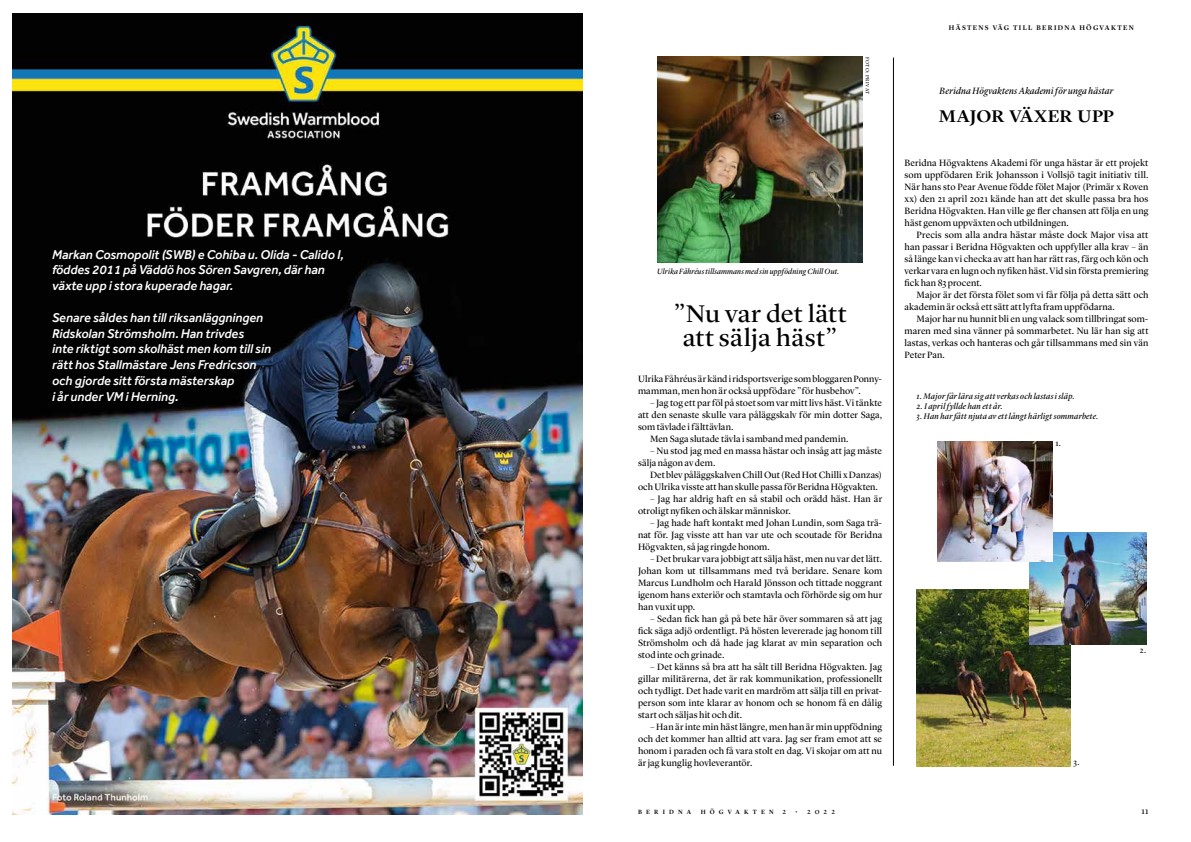
<style>
.page{position:relative;width:1191px;height:842px;background:#fff}
.page>*{position:absolute;margin:0;border:0;box-sizing:border-box;transform-origin:0 0}
.t1{font:25px/24px "Lyon Display";letter-spacing:.005em;color:#000;text-align:center;scale:1.08 1}
.t2{font:500 17.5px "Lyon Display";color:#000;scale:1.08 1}
.t3{font:italic 500 13.1px/15.8px "Effra";color:#fdfdfd}
.t4{font:9.5px/12px "Lyon Display";letter-spacing:.01em;color:#000;text-align:justify}
.t5{font:italic 9.5px "Lyon Display";letter-spacing:.015em;color:#000}
.t6{font:9.4px "Lyon Display";letter-spacing:.005em;color:#000}
.t7{font:9px "Lyon Display";color:#000}
.t8{font:italic 8.5px "Lyon Display";letter-spacing:.02em;color:#000}
.t9{font:8.5px "Lyon Display";color:#000}
.t10{font:italic 7.8px "Lyon Display";letter-spacing:.015em;color:#000}
.t11{font:500 7px "Lyon Display";letter-spacing:.18em;color:#000}
.t12{font:500 6.3px "Lyon Display";letter-spacing:.655em;color:#000}
.t13{font:5px "Lyon Display";letter-spacing:.09em;color:#000}
.s1{font-size:9.5px}
.s2{font-weight:400;font-size:8px}
</style>
<div class="page">
<img style="left:657px;top:57px;width:206px;height:205px">
<img style="left:13px;top:13px;width:570px;height:801px">
<hr style="left:893px;top:58px;width:1px;height:708px;background:#000">
<img style="left:916px;top:590px;width:154px;height:176px">
<img style="left:1029px;top:533px;width:117px;height:111px">
<img style="left:938px;top:441px;width:114px;height:120px">
<h3 class="t3" style="left:52px;top:246px;width:293px">Markan Cosmopolit (SWB) e Cohiba u. Olida - Calido I, föddes 2011 på Väddö hos Sören Savgren, där han växte upp i stora kuperade hagar.</h3>
<h3 class="t3" style="left:52px;top:309px;width:220px">Senare såldes han till riksanläggningen Ridskolan Strömsholm. Han trivdes<br>inte riktigt som skolhäst men kom till sin rätt hos Stallmästare Jens Fredricson och gjorde sitt första mästerskap<br>i år under VM i Herning.</h3>
<p class="t13" style="left:871px;top:57px;width:39px;rotate:90deg">FOTO: PRIVAT</p>
<p class="t10" style="left:657px;top:265px;width:183px">Ulrika Fåhréus tillsammans med sin uppfödning Chill Out.</p>
<h1 class="t1" style="left:673px;top:300px;width:162px">”Nu var det lätt att sälja häst”</h1>
<p class="t6" style="left:638px;top:372px;width:246px">Ulrika Fåhréus är känd i ridsportsverige som bloggaren Ponny<span class="s1">-</span></p>
<p class="t4" style="left:638px;top:384px;width:224px">mamman, men hon är också uppfödare ”för husbehov”.</p>
<p class="t4" style="left:650px;top:396px;width:234px">– Jag tog ett par föl på stoet som var mitt livs häst. Vi tänkte</p>
<p class="t4" style="left:638px;top:408px;width:246px">att den senaste skulle vara påläggskalv för min dotter Saga,</p>
<p class="t4" style="left:638px;top:420px;width:97px">som tävlade i fälttävlan.</p>
<p class="t4" style="left:650px;top:432px;width:200px">Men Saga slutade tävla i samband med pandemin.</p>
<p class="t4" style="left:638px;top:444px;width:246px;text-indent:12px">– Nu stod jag med en massa hästar och insåg att jag måste sälja någon av dem.</p>
<p class="t4" style="left:638px;top:468px;width:246px;text-indent:12px">Det blev påläggskalven Chill Out (Red Hot Chilli x Danzas) och Ulrika visste att han skulle passa för Beridna Högvakten.</p>
<p class="t4" style="left:638px;top:492px;width:246px;text-indent:12px">– Jag har aldrig haft en så stabil och orädd häst. Han är otroligt nyfiken och älskar människor.</p>
<p class="t4" style="left:638px;top:516px;width:246px;text-indent:12px">– Jag hade haft kontakt med Johan Lundin, som Saga trä&shy;nat för. Jag visste att han var ute och scoutade för Beridna Högvakten, så jag ringde honom.</p>
<p class="t4" style="left:638px;top:552px;width:246px;text-indent:12px">– Det brukar vara jobbigt att sälja häst, men nu var det lätt.<br>Johan kom ut tillsammans med två beridare. Senare kom Marcus Lundholm och Harald Jönsson och tittade noggrant igenom hans exteriör och stamtavla och förhörde sig om hur han vuxit upp.</p>
<p class="t4" style="left:638px;top:612px;width:246px;text-indent:12px">– Sedan fick han gå på bete här över sommaren så att jag fick säga adjö ordentligt. På hösten levererade jag honom till Strömsholm och då hade jag klarat av min separation och stod inte och grinade.</p>
<p class="t4" style="left:638px;top:660px;width:246px;text-indent:12px">– Det känns så bra att ha sålt till Beridna Högvakten. Jag gillar militärerna, det är rak kommunikation, professionellt och tydligt. Det hade varit en mardröm att sälja till en privat&shy;person som inte klarar av honom och se honom få en dålig start och säljas hit och dit.</p>
<p class="t4" style="left:638px;top:720px;width:246px;text-indent:12px">– Han är inte min häst längre, men han är min uppfödning och det kommer han alltid att vara. Jag ser fram emot att se honom i paraden och få vara stolt en dag. Vi skojar om att nu är jag kunglig hovleverantör.</p>
<p class="t11" style="left:949px;top:23px;width:186px">HÄSTENS VÄG TILL BERIDNA HÖGVAKTEN</p>
<p class="t5" style="left:939px;top:84px;width:175px">Beridna Högvaktens Akademi för unga hästar</p>
<h2 class="t2" style="left:939px;top:103px;width:164px">MAJOR VÄXER UPP</h2>
<p class="t4" style="left:904px;top:156px;width:245px">Beridna Högvaktens Akademi för unga hästar är ett projekt som uppfödaren Erik Johansson i Vollsjö tagit initiativ till.<br>När hans sto Pear Avenue födde fölet Major (Primär x Roven xx) den 21 april 2021 kände han att det skulle passa bra hos Beridna Högvakten. Han ville ge fler chansen att följa en ung häst genom uppväxten och utbildningen.</p>
<p class="t4" style="left:904px;top:228px;width:245px;text-indent:12px">Precis som alla andra hästar måste dock Major visa att han passar i Beridna Högvakten och uppfyller alla krav – än så länge kan vi checka av att han har rätt ras, färg och kön och verkar vara en lugn och nyfiken häst. Vid sin första premiering fick han 83 procent.</p>
<p class="t4" style="left:904px;top:288px;width:245px;text-indent:12px">Major är det första fölet som vi får följa på detta sätt och akademin är också ett sätt att lyfta fram uppfödarna.</p>
<p class="t4" style="left:904px;top:312px;width:245px;text-indent:12px">Major har nu hunnit bli en ung valack som tillbringat som&shy;maren med sina vänner på sommarbetet. Nu lär han sig att lastas, verkas och hanteras och går tillsammans med sin vän Peter Pan.</p>
<p class="t8" style="left:916px;top:389px;width:160px">1. Major får lära sig att verkas och lastas i släp.</p>
<p class="t8" style="left:916px;top:399px;width:88px">2. I april fyllde han ett år.</p>
<p class="t8" style="left:916px;top:409px;width:183px">3. Han har fått njuta av ett långt härligt sommarbete.</p>
<p class="t9" style="left:1055px;top:437px;width:7px">1.</p>
<p class="t9" style="left:1073px;top:755px;width:8px">3.</p>
<p class="t9" style="left:1140px;top:643px;width:8px">2.</p>
<p class="t12" style="left:638px;top:807px;width:55px">BERIDNA</p>
<p class="t12" style="left:700px;top:807px;width:136px">HÖGVAKTEN <span class="s2">2 • 2022</span></p>
<p class="t7" style="left:1141px;top:804px;width:8px">11</p>
</div>
